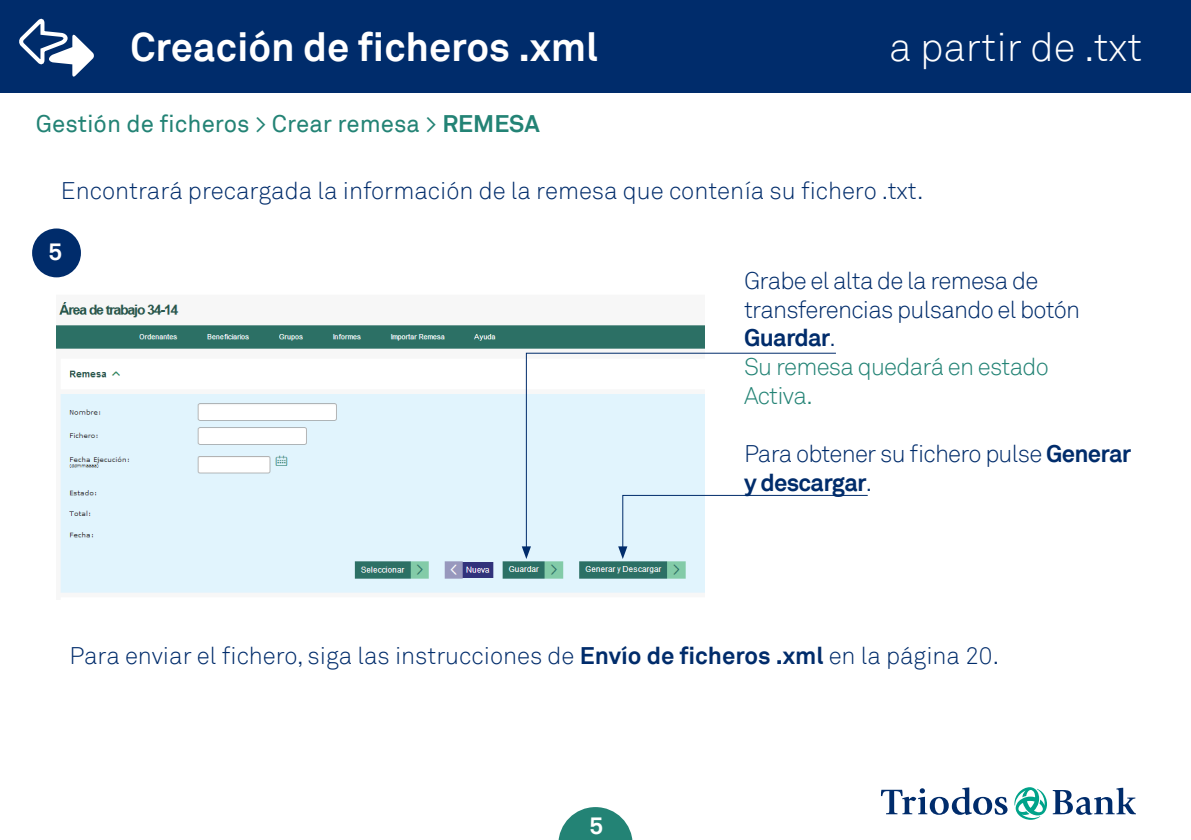
<style>
.page{position:relative;width:1191px;height:840px;background:#fff}
.page>*{position:absolute;margin:0;border:0;box-sizing:border-box;transform-origin:0 0}
.t1{font:700 40px "Akkurat";color:#fff}
.t2{font:300 40px "Akkurat";color:#fff}
.t3{font:300 24px "Akkurat";letter-spacing:-.005em;color:#002c6b}
.t4{font:300 24px/28.8px "Akkurat";letter-spacing:-.03em;color:#002c6b}
.t5{font:24px "Akkurat";color:#238375}
.t6{font:300 24px/28.8px "Akkurat";letter-spacing:-.03em;color:#238375}
.t7{font:700 24px "Akkurat";color:#fff}
.s1{font-weight:700}
</style>
<div class="page">
<svg style="left:1014px;top:787px;width:122px;height:32px"></svg>
<svg style="left:881px;top:787px;width:126px;height:27px"></svg>
<div style="left:0;top:0;width:1191px;height:92px;background:#002c6b"></div>
<svg style="left:19px;top:19px;width:75px;height:58px"></svg>
<svg style="left:558px;top:807px;width:74px;height:32px"></svg>
<div style="left:32px;top:228px;width:49px;height:49px;background:#002c6b;border-radius:50%"></div>
<img style="left:57px;top:302px;width:647px;height:291px">
<svg style="left:525px;top:352px;width:311px;height:198px"></svg>
<svg style="left:522px;top:546px;width:9px;height:12px"></svg>
<svg style="left:618px;top:494px;width:250px;height:64px"></svg>
<p class="t1" style="left:130px;top:21px;width:469px">Creación de ficheros .xml</p>
<p class="t2" style="left:889px;top:23px;width:255px">a partir de .txt</p>
<p class="t5" style="left:36px;top:109px;width:505px">Gestión de ficheros &gt; Crear remesa &gt; <span class="s1">REMESA</span></p>
<p class="t3" style="left:61px;top:176px;width:864px">Encontrará precargada la información de la remesa que contenía su fichero .txt.</p>
<p class="t7" style="left:48px;top:236px;width:15px">5</p>
<p class="t4" style="left:744px;top:266px;width:337px">Grabe el alta de la remesa de transferencias pulsando el botón<br><span class="s1">Guardar</span>.</p>
<p class="t6" style="left:744px;top:352px;width:306px">Su remesa quedará en estado<br>Activa.</p>
<p class="t4" style="left:744px;top:439px;width:389px">Para obtener su fichero pulse <span class="s1">Generar y descargar</span>.</p>
<p class="t3" style="left:69px;top:641px;width:931px">Para enviar el fichero, siga las instrucciones de <span class="s1">Envío de ficheros .xml</span> en la página 20.</p>
<p class="t7" style="left:589px;top:810px;width:15px">5</p>
</div>
